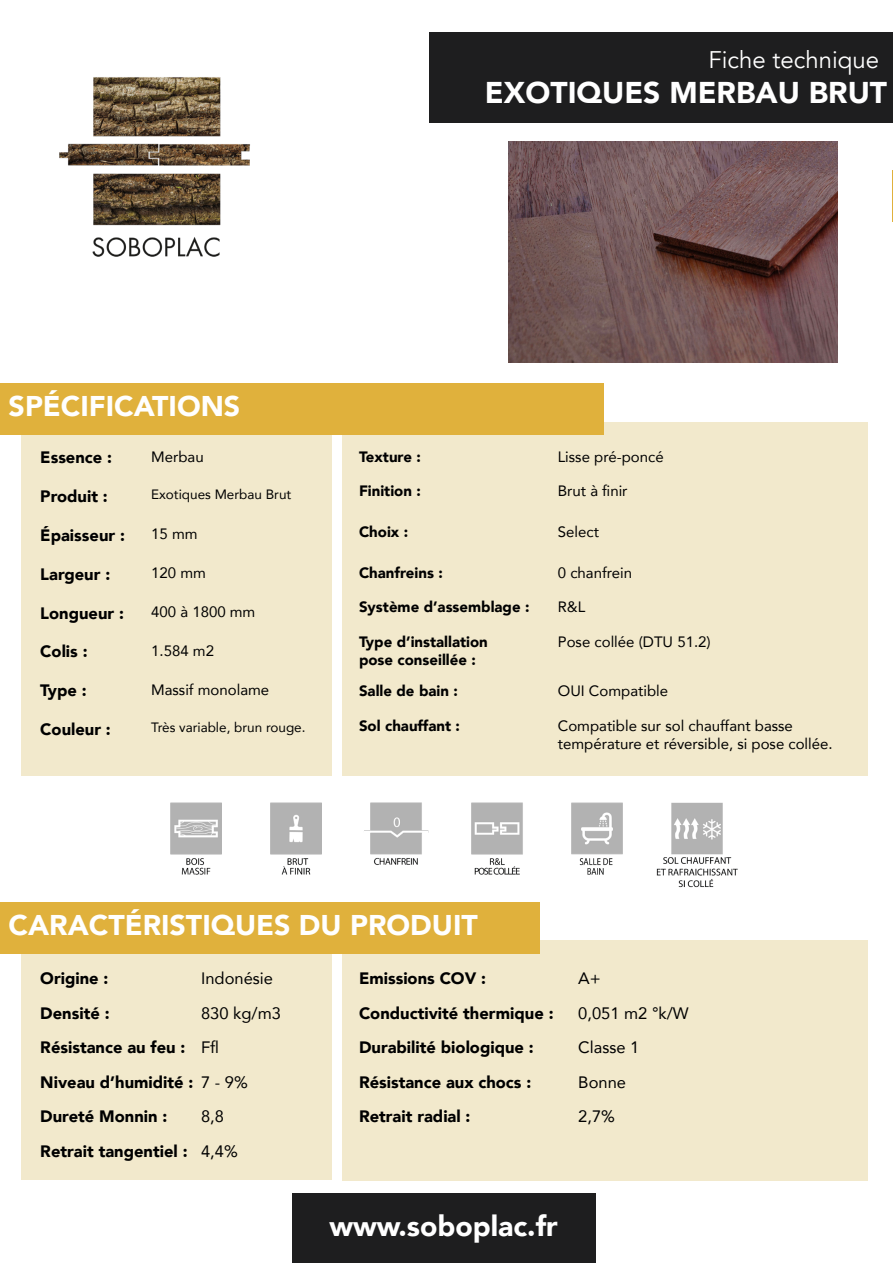
<style>
.page{position:relative;width:893px;height:1263px;background:#fff}
.page>*{position:absolute;margin:0;border:0;box-sizing:border-box;transform-origin:0 0}
.t1{font:900 36px "Avenir";color:#fff}
.t2{font:900 30px "Avenir";color:#fff}
.t3{font:900 28.5px "Avenir";color:#fff}
.t4{font:24px "Avenir";color:#fff}
.t5{font:900 16.5px "Avenir";color:#000}
.t6{font:16.5px "Avenir";color:#000}
.t7{font:15px "Avenir";color:#000}
.t8{font:900 15px "Avenir";color:#000}
.t9{font:13.5px "Avenir";color:#000}
</style>
<div class="page">
<img style="left:270px;top:802px;width:52px;height:73px">
<img style="left:471px;top:802px;width:52px;height:73px">
<div style="left:342px;top:940px;width:526px;height:240px;background:#f2e9cc"></div>
<div style="left:21px;top:954px;width:311px;height:226px;background:#f2e9cc"></div>
<div style="left:342px;top:422px;width:526px;height:354px;background:#f2e9cc"></div>
<div style="left:21px;top:431px;width:311px;height:345px;background:#f2e9cc"></div>
<div style="left:430px;top:32px;width:463px;height:91px;background:#1e1e1f"></div>
<img style="left:508px;top:142px;width:330px;height:220px">
<img style="left:59px;top:77px;width:191px;height:180px">
<div style="left:0;top:383px;width:604px;height:52px;background:#e0b13c"></div>
<div style="left:0;top:902px;width:539px;height:52px;background:#e0b13c"></div>
<img style="left:364px;top:802px;width:65px;height:63px">
<img style="left:571px;top:802px;width:52px;height:73px">
<img style="left:170px;top:802px;width:52px;height:73px">
<div style="left:292px;top:1193px;width:303px;height:70px;background:#1e1e1f"></div>
<img style="left:656px;top:802px;width:82px;height:86px">
<hr style="left:892px;top:170px;width:1px;height:52px;background:#e0b13c">
<p class="t4" style="left:708px;top:45px;width:172px">Fiche technique</p>
<p class="t2" style="left:485px;top:67px;width:404px">EXOTIQUES MERBAU BRUT</p>
<h1 class="t1" style="left:558px;top:60px;width:299px">O’TANTIK Atelier</h1>
<p class="t3" style="left:9px;top:382px;width:233px">SPÉCIFICATIONS</p>
<p class="t5" style="left:40px;top:443px;width:73px">Essence :</p>
<p class="t5" style="left:40px;top:482px;width:69px">Produit :</p>
<p class="t5" style="left:40px;top:521px;width:86px">Épaisseur :</p>
<p class="t5" style="left:40px;top:560px;width:71px">Largeur :</p>
<p class="t5" style="left:40px;top:599px;width:85px">Longueur :</p>
<p class="t5" style="left:40px;top:637px;width:49px">Colis :</p>
<p class="t5" style="left:40px;top:676px;width:48px">Type :</p>
<p class="t5" style="left:40px;top:715px;width:72px">Couleur :</p>
<p class="t7" style="left:151px;top:444px;width:54px">Merbau</p>
<p class="t9" style="left:151px;top:484px;width:142px">Exotiques Merbau Brut</p>
<p class="t7" style="left:151px;top:522px;width:48px">15 mm</p>
<p class="t7" style="left:151px;top:561px;width:56px">120 mm</p>
<p class="t7" style="left:151px;top:600px;width:106px">400 à 1800 mm</p>
<p class="t7" style="left:151px;top:639px;width:64px">1.584 m2</p>
<p class="t7" style="left:151px;top:677px;width:120px">Massif monolame</p>
<p class="t9" style="left:151px;top:716px;width:156px">Très variable, brun rouge.</p>
<p class="t8" style="left:359px;top:444px;width:63px">Texture :</p>
<p class="t8" style="left:359px;top:478px;width:63px">Finition :</p>
<p class="t8" style="left:359px;top:519px;width:51px">Choix :</p>
<p class="t8" style="left:359px;top:560px;width:85px">Chanfreins :</p>
<p class="t8" style="left:359px;top:594px;width:172px">Système d’assemblage :</p>
<p class="t8" style="left:359px;top:629px;width:130px">Type d’installation</p>
<p class="t8" style="left:359px;top:647px;width:118px">pose conseillée :</p>
<p class="t8" style="left:359px;top:678px;width:100px">Salle de bain :</p>
<p class="t8" style="left:359px;top:713px;width:103px">Sol chauffant :</p>
<p class="t7" style="left:558px;top:444px;width:107px">Lisse pré-poncé</p>
<p class="t7" style="left:558px;top:479px;width:71px">Brut à finir</p>
<p class="t7" style="left:558px;top:520px;width:43px">Select</p>
<p class="t7" style="left:558px;top:560px;width:76px">0 chanfrein</p>
<p class="t7" style="left:558px;top:595px;width:29px">R&amp;L</p>
<p class="t7" style="left:558px;top:629px;width:154px">Pose collée (DTU 51.2)</p>
<p class="t7" style="left:558px;top:679px;width:112px">OUI Compatible</p>
<p class="t7" style="left:558px;top:714px;width:237px">Compatible sur sol chauffant basse</p>
<p class="t7" style="left:558px;top:732px;width:276px">température et réversible, si pose collée.</p>
<p class="t3" style="left:9px;top:901px;width:471px">CARACTÉRISTIQUES DU PRODUIT</p>
<p class="t5" style="left:40px;top:964px;width:70px">Origine :</p>
<p class="t5" style="left:40px;top:999px;width:71px">Densité :</p>
<p class="t5" style="left:40px;top:1033px;width:147px">Résistance au feu :</p>
<p class="t5" style="left:40px;top:1068px;width:155px">Niveau d’humidité :</p>
<p class="t5" style="left:40px;top:1102px;width:129px">Dureté Monnin :</p>
<p class="t5" style="left:40px;top:1137px;width:149px">Retrait tangentiel :</p>
<p class="t6" style="left:201px;top:965px;width:73px">Indonésie</p>
<p class="t6" style="left:201px;top:999px;width:81px">830 kg/m3</p>
<p class="t6" style="left:201px;top:1034px;width:20px">Ffl</p>
<p class="t6" style="left:201px;top:1069px;width:48px">7 - 9%</p>
<p class="t6" style="left:201px;top:1103px;width:24px">8,8</p>
<p class="t6" style="left:201px;top:1138px;width:38px">4,4%</p>
<p class="t5" style="left:359px;top:964px;width:129px">Emissions COV :</p>
<p class="t5" style="left:359px;top:999px;width:196px">Conductivité thermique :</p>
<p class="t5" style="left:359px;top:1033px;width:176px">Durabilité biologique :</p>
<p class="t5" style="left:359px;top:1068px;width:174px">Résistance aux chocs :</p>
<p class="t5" style="left:359px;top:1102px;width:113px">Retrait radial :</p>
<p class="t6" style="left:578px;top:965px;width:24px">A+</p>
<p class="t6" style="left:578px;top:999px;width:112px">0,051 m2 °k/W</p>
<p class="t6" style="left:578px;top:1034px;width:63px">Classe 1</p>
<p class="t6" style="left:578px;top:1069px;width:49px">Bonne</p>
<p class="t6" style="left:578px;top:1103px;width:38px">2,7%</p>
<p class="t3" style="left:329px;top:1201px;width:230px">www.soboplac.fr</p>
</div>
